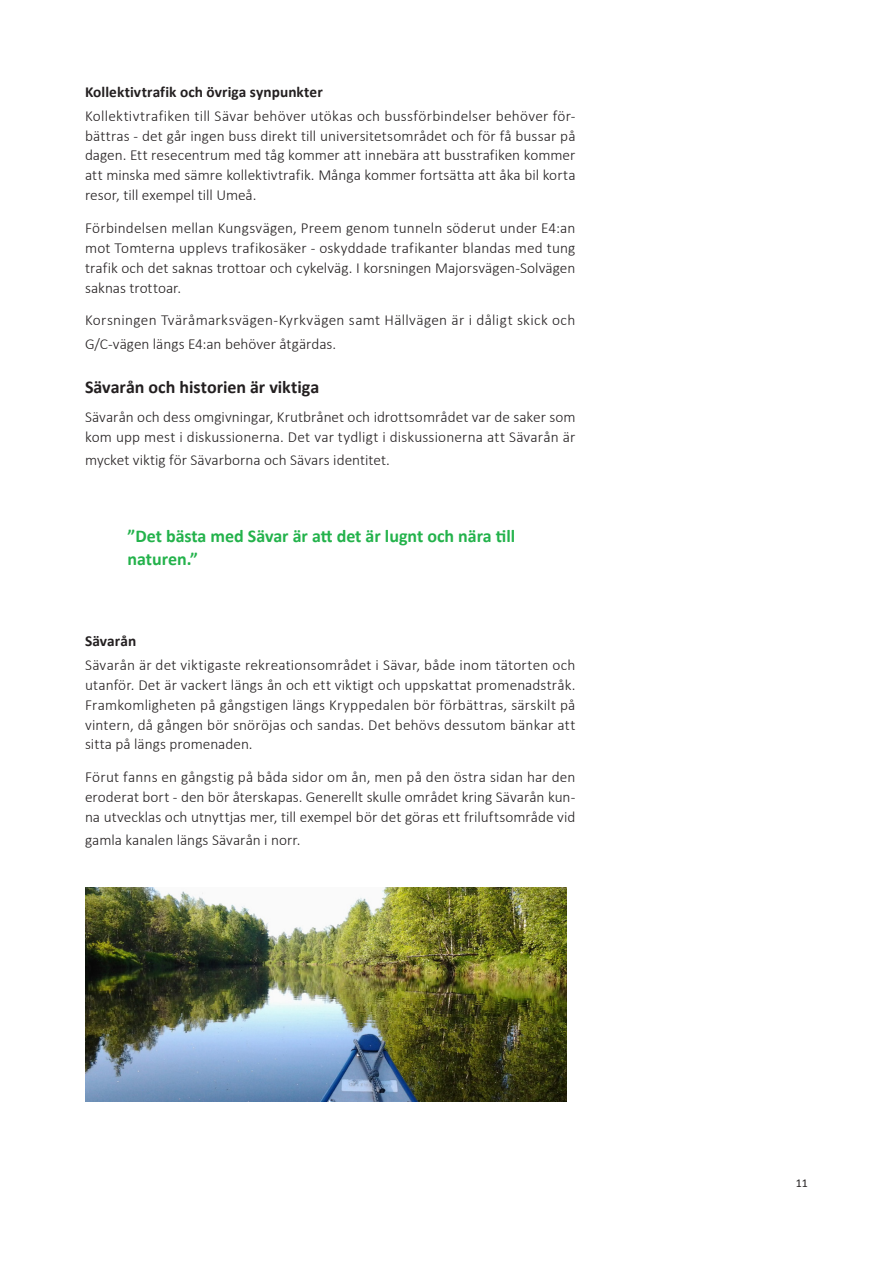
<style>
.page{position:relative;width:893px;height:1263px;background:#fff}
.page>*{position:absolute;margin:0;border:0;box-sizing:border-box;transform-origin:0 0}
.Citat{font:700 18px/23.4px "Calibri";color:#23b24b}
._1_1_Rubrik{font:700 18px "Calibri";color:#231f20}
.Brödtext{font:300 15.3px/20px "Calibri";letter-spacing:.005em;color:#231f20;text-align:justify}
.Underrubrik{font:700 15.3px "Calibri";letter-spacing:.005em;color:#231f20}
.t1{font:12px "Calibri";color:#231f20}
</style>
<div class="page">
<img style="left:85px;top:887px;width:482px;height:214px">
<p class="Underrubrik" style="left:85px;top:82px;width:239px">Kollektivtrafik och övriga synpunkter</p>
<p class="Brödtext" style="left:85px;top:105px;width:492px">Kollektivtrafiken till Sävar behöver utökas och bussförbindelser behöver för&shy;bättras - det går ingen buss direkt till universitetsområdet och för få bussar på dagen. Ett resecentrum med tåg kommer att innebära att busstrafiken kommer att minska med sämre kollektivtrafik. Många kommer fortsätta att åka bil korta resor, till exempel till Umeå.</p>
<p class="Brödtext" style="left:85px;top:218px;width:492px">Förbindelsen mellan Kungsvägen, Preem genom tunneln söderut under E4:an mot Tomterna upplevs trafikosäker - oskyddade trafikanter blandas med tung trafik och det saknas trottoar och cykelväg. I korsningen Majorsvägen-Solvägen saknas trottoar.</p>
<p class="Brödtext" style="left:85px;top:308px;width:492px;line-height:23.4px">Korsningen Tväråmarksvägen-Kyrkvägen samt Hällvägen är i dåligt skick och<br>G/C-vägen längs E4:an behöver åtgärdas.</p>
<p class="_1_1_Rubrik" style="left:85px;top:376px;width:236px">Sävarån och historien är viktiga</p>
<p class="Brödtext" style="left:85px;top:406px;width:492px">Sävarån och dess omgivningar, Krutbrånet och idrottsområdet var de saker som kom upp mest i diskussionerna. Det var tydligt i diskussionerna att Sävarån är</p>
<p class="Brödtext" style="left:85px;top:450px;width:306px">mycket viktig för Sävarborna och Sävars identitet.</p>
<p class="Citat" style="left:128px;top:524px;width:389px">”Det bästa med Sävar är att det är lugnt och nära till naturen.”</p>
<p class="Underrubrik" style="left:85px;top:631px;width:53px">Sävarån</p>
<p class="Brödtext" style="left:85px;top:655px;width:492px">Sävarån är det viktigaste rekreationsområdet i Sävar, både inom tätorten och utanför. Det är vackert längs ån och ett viktigt och uppskattat promenadstråk.<br>Framkomligheten på gångstigen längs Kryppedalen bör förbättras, särskilt på vintern, då gången bör snöröjas och sandas. Det behövs dessutom bänkar att sitta på längs promenaden.</p>
<p class="Brödtext" style="left:85px;top:767px;width:492px">Förut fanns en gångstig på båda sidor om ån, men på den östra sidan har den eroderat bort - den bör återskapas. Generellt skulle området kring Sävarån kun&shy;na utvecklas och utnyttjas mer, till exempel bör det göras ett friluftsområde vid</p>
<p class="Brödtext" style="left:85px;top:830px;width:217px">gamla kanalen längs Sävarån i norr.</p>
<p class="t1" style="left:796px;top:1175px;width:14px">11</p>
</div>
